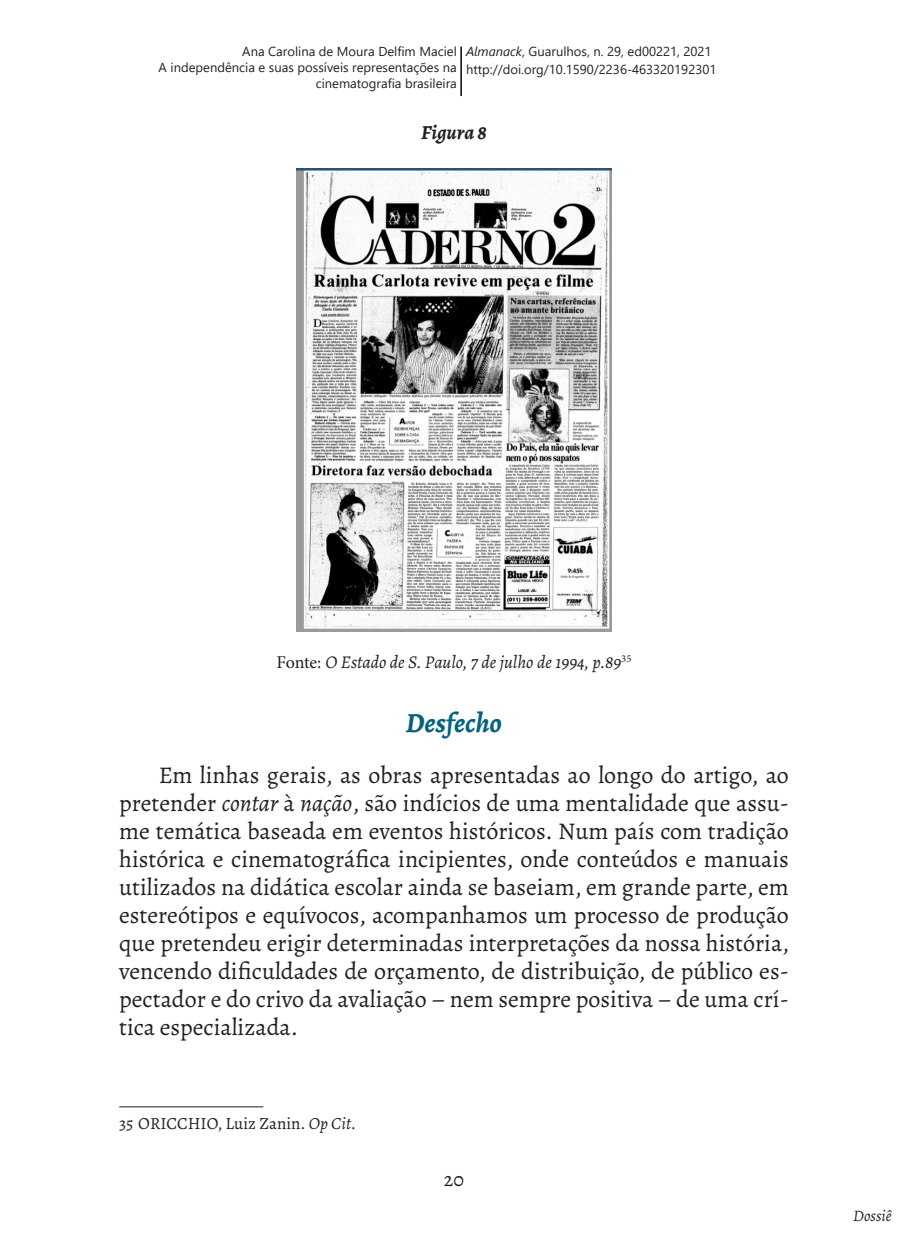
<style>
.page{position:relative;width:908px;height:1248px;background:#fff}
.page>*{position:absolute;margin:0;border:0;box-sizing:border-box;transform-origin:0 0}
.Intertítulo{font:italic 700 28px "Alegreya";color:#05637e}
.bloco_de_texto{font:24px/28px "Alegreya";color:#231f20;text-align:justify}
.t1{font:italic 700 20px "Alegreya";color:#231f20}
.t2{font:20px "Alegreya";color:#231f20}
.t3{font:italic 18px "Alegreya";color:#231f20}
.RODAPE{font:17px "Alegreya";color:#231f20}
.t4{font:italic 16px "Alegreya";color:#231f20}
.t5{font:13px/16px "Segoe UI";color:#231f20}
.s1{font-style:italic}
.s2{font-family:"Minion Pro";font-style:normal}
</style>
<div class="page">
<hr style="left:461px;top:47px;width:1px;height:49px;background:#231f20">
<hr style="left:460px;top:47px;width:1px;height:49px;background:#231f20">
<hr style="left:119px;top:1106px;width:144px;height:1px;background:#231f20">
<img style="left:296px;top:168px;width:315px;height:463px">
<p class="t5" style="left:158px;top:42px;width:299px;text-align:right">Ana Carolina de Moura Delfim Maciel<br>A independência e suas possíveis representações na cinematografia brasileira</p>
<p class="t5" style="left:466px;top:41px;width:252px;line-height:18px"><span class="s1">Almanack</span>, Guarulhos, n. 29, ed00221, 2021 http://doi.org/10.1590/2236-463320192301</p>
<p class="t1" style="left:421px;top:120px;width:67px">Figura 8</p>
<p class="t3" style="left:276px;top:650px;width:356px"><span class="s2">Fonte:</span> O Estado de S. Paulo, 7 de julho de 1994, p.89<sup>35</sup></p>
<p class="Intertítulo" style="left:406px;top:705px;width:98px">Desfecho</p>
<p class="bloco_de_texto" style="left:119px;top:761px;width:671px;text-indent:40px">Em linhas gerais, as obras apresentadas ao longo do artigo, ao pretender <span class="s1">contar</span> à <span class="s1">nação</span>, são indícios de uma mentalidade que assu&shy;me temática baseada em eventos históricos. Num país com tradição histórica e cinematográfica incipientes, onde conteúdos e manuais utilizados na didática escolar ainda se baseiam, em grande parte, em estereótipos e equívocos, acompanhamos um processo de produção que pretendeu erigir determinadas interpretações da nossa história, vencendo dificuldades de orçamento, de distribuição, de público es&shy;pectador e do crivo da avaliação – nem sempre positiva – de uma crí&shy;tica especializada.</p>
<p class="RODAPE" style="left:119px;top:1112px;width:238px">35 ORICCHIO, Luiz Zanin. <span class="s1">Op Cit</span>.</p>
<p class="t2" style="left:443px;top:1166px;width:22px">20</p>
<p class="t4" style="left:852px;top:1205px;width:40px">Dossiê</p>
</div>
